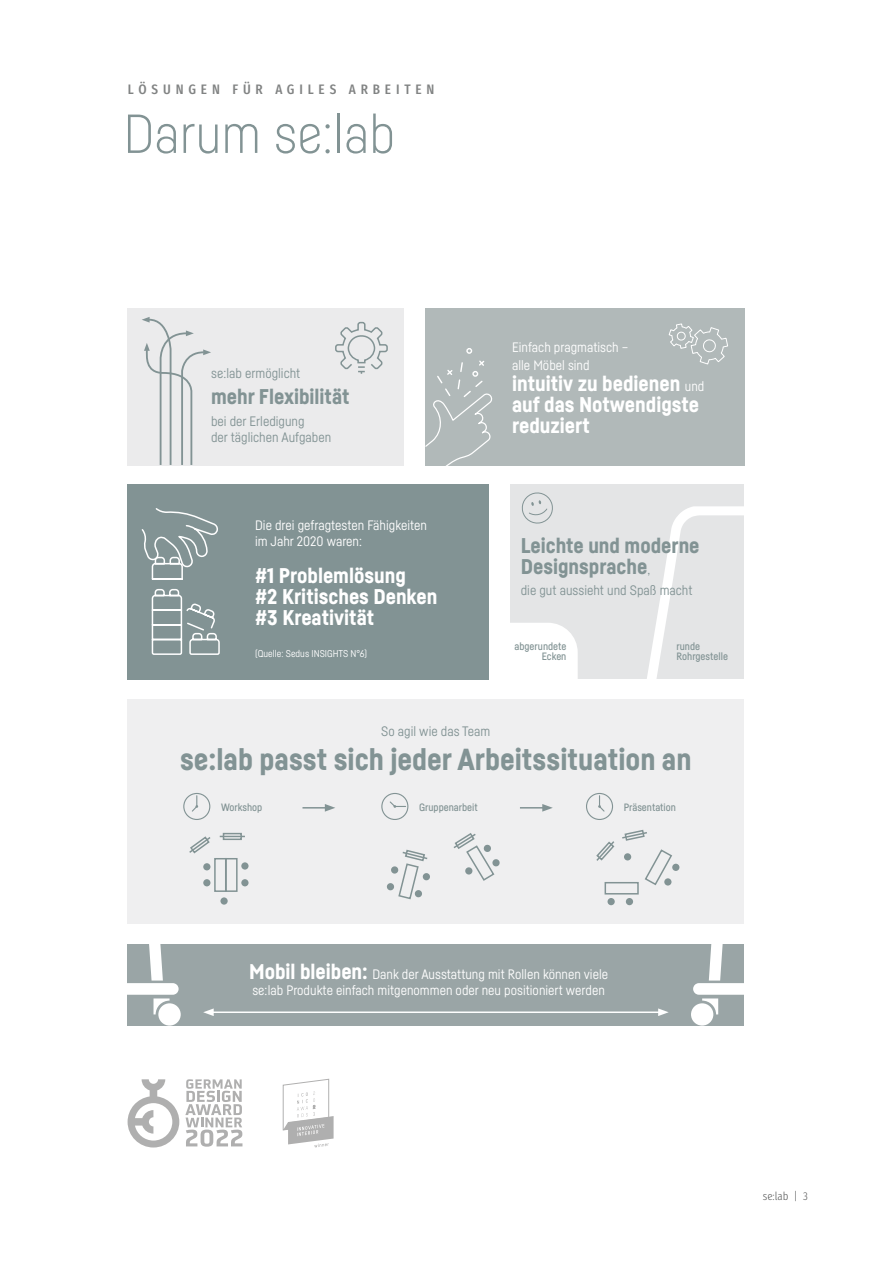
<style>
.page{position:relative;width:893px;height:1263px;background:#fff}
.page>*{position:absolute;margin:0;border:0;box-sizing:border-box;transform-origin:0 0}
.t1{font:300 54px "Sedus Sans";color:#829394}
.t2{font:900 30px "Sedus Sans";color:#829394}
.t3{font:900 21px/21px "Sedus Sans";color:#fff}
.t4{font:900 21px/21px "Sedus Sans";color:#829394}
.t5{font:13.5px/16.2px "Sedus Sans";color:#fff}
.t6{font:13.5px/16.2px "Sedus Sans";color:#829394}
.t7{font:700 13.5px "Sedus Text Condensed";letter-spacing:.36em;color:#818383}
.t8{font:300 11.25px "Sedus Text Condensed";color:#535454}
.t9{font:500 10.5px/10.5px "Sedus Sans";color:#829394;text-align:right}
.t10{font:9.75px "Sedus Sans";color:#fff}
.s1{font-weight:400;font-size:13.5px}
.s2{font-weight:900;font-size:21px}
</style>
<div class="page">
<div style="left:128px;top:484px;width:361px;height:195px;background:#829394"></div>
<div style="left:128px;top:944px;width:616px;height:81px;background:#9aa5a6"></div>
<div style="left:158px;top:1003px;width:23px;height:22px;background:#fff;border-radius:50%"></div>
<svg style="left:128px;top:944px;width:51px;height:70px"></svg>
<div style="left:425px;top:308px;width:319px;height:157px;background:#b1b9b9"></div>
<div style="left:510px;top:484px;width:234px;height:194px;background:#e4e5e6"></div>
<svg style="left:647px;top:506px;width:97px;height:172px"></svg>
<div style="left:128px;top:699px;width:616px;height:224px;background:#efeff0"></div>
<div style="left:128px;top:308px;width:276px;height:157px;background:#ebebec"></div>
<div style="left:691px;top:1003px;width:22px;height:22px;background:#fff;border-radius:50%"></div>
<svg style="left:693px;top:944px;width:51px;height:70px"></svg>
<svg style="left:142px;top:317px;width:69px;height:149px"></svg>
<svg style="left:335px;top:321px;width:53px;height:53px"></svg>
<svg style="left:151px;top:589px;width:69px;height:66px"></svg>
<svg style="left:141px;top:508px;width:77px;height:72px"></svg>
<svg style="left:521px;top:492px;width:32px;height:32px"></svg>
<div style="left:605px;top:882px;width:34px;height:12px;border:2px solid #829394"></div>
<svg style="left:596px;top:829px;width:77px;height:57px"></svg>
<div style="left:624px;top:853px;width:7px;height:7px;background:#829394;border-radius:50%"></div>
<div style="left:672px;top:864px;width:7px;height:7px;background:#829394;border-radius:50%"></div>
<div style="left:664px;top:878px;width:7px;height:7px;background:#829394;border-radius:50%"></div>
<div style="left:607px;top:898px;width:8px;height:7px;background:#829394;border-radius:50%"></div>
<div style="left:626px;top:898px;width:7px;height:7px;background:#829394;border-radius:50%"></div>
<div style="left:214px;top:858px;width:13px;height:34px;border:2px solid #829394"></div>
<div style="left:225px;top:858px;width:13px;height:34px;border:2px solid #829394"></div>
<div style="left:223px;top:833px;width:19px;height:7px;border:2px solid #829394"></div>
<svg style="left:220px;top:836px;width:25px;height:1px"></svg>
<svg style="left:189px;top:836px;width:22px;height:18px"></svg>
<div style="left:241px;top:862px;width:8px;height:7px;background:#829394;border-radius:50%"></div>
<div style="left:220px;top:897px;width:8px;height:8px;background:#829394;border-radius:50%"></div>
<div style="left:203px;top:863px;width:7px;height:7px;background:#829394;border-radius:50%"></div>
<div style="left:203px;top:879px;width:7px;height:7px;background:#829394;border-radius:50%"></div>
<div style="left:241px;top:879px;width:8px;height:7px;background:#829394;border-radius:50%"></div>
<svg style="left:386px;top:849px;width:44px;height:51px"></svg>
<svg style="left:453px;top:833px;width:47px;height:48px"></svg>
<svg style="left:302px;top:804px;width:33px;height:8px"></svg>
<svg style="left:520px;top:804px;width:33px;height:8px"></svg>
<div style="left:183px;top:793px;width:27px;height:27px;border:1px solid #829394;border-radius:50%"></div>
<svg style="left:192px;top:796px;width:6px;height:16px"></svg>
<div style="left:381px;top:793px;width:27px;height:27px;border:1px solid #829394;border-radius:50%"></div>
<svg style="left:389px;top:800px;width:17px;height:8px"></svg>
<div style="left:586px;top:793px;width:27px;height:27px;border:1px solid #829394;border-radius:50%"></div>
<svg style="left:598px;top:796px;width:7px;height:16px"></svg>
<svg style="left:668px;top:323px;width:60px;height:42px"></svg>
<div style="left:510px;top:623px;width:68px;height:55px;background:#fff"></div>
<svg style="left:185px;top:1079px;width:57px;height:68px"></svg>
<svg style="left:128px;top:1079px;width:51px;height:68px"></svg>
<svg style="left:283px;top:1079px;width:51px;height:68px"></svg>
<hr style="left:211px;top:1011px;width:449px;height:2px;background:#fff">
<svg style="left:203px;top:1008px;width:11px;height:8px"></svg>
<svg style="left:658px;top:1008px;width:11px;height:8px"></svg>
<svg style="left:425px;top:348px;width:69px;height:118px"></svg>
<p class="t7" style="left:128px;top:77px;width:308px">LÖSUNGEN FÜR AGILES ARBEITEN</p>
<h1 class="t1" style="left:123px;top:101px;width:273px">Darum se:lab</h1>
<p class="t6" style="left:211px;top:365px;width:91px">se:lab ermöglicht</p>
<h3 class="t4" style="left:211px;top:385px;width:140px">mehr Flexibilität</h3>
<p class="t6" style="left:211px;top:413px;width:122px">bei der Erledigung<br>der täglichen Aufgaben</p>
<p class="t5" style="left:255px;top:516px;width:173px">Die drei gefragtesten Fähigkeiten im Jahr 2020 waren:</p>
<h3 class="t3" style="left:255px;top:565px;width:184px">#1 Problemlösung<br>#2 Kritisches Denken #3 Kreativität</h3>
<p class="t10" style="left:255px;top:648px;width:114px">(Quelle: Sedus INSIGHTS N°6)</p>
<p class="t5" style="left:512px;top:338px;width:118px;line-height:18px">Einfach pragmatisch – alle Möbel sind</p>
<h3 class="t3" style="left:512px;top:372px;width:194px">intuitiv zu bedienen <span class="s1">und </span>auf das Notwendigste reduziert</h3>
<h3 class="t4" style="left:521px;top:534px;width:180px">Leichte und moderne<br>Designsprache<span class="s1">,</span></h3>
<p class="t6" style="left:521px;top:582px;width:173px">die gut aussieht und Spaß macht</p>
<p class="t9" style="left:514px;top:640px;width:53px">abgerundete<br>Ecken</p>
<p class="t9" style="left:676px;top:640px;width:53px;text-align:left">runde<br>Rohrgestelle</p>
<p class="t6" style="left:381px;top:722px;width:111px">So agil wie das Team</p>
<h2 class="t2" style="left:180px;top:741px;width:513px">se:lab passt sich jeder Arbeitssituation an</h2>
<p class="t9" style="left:221px;top:801px;width:43px">Workshop</p>
<p class="t9" style="left:419px;top:801px;width:60px">Gruppenarbeit</p>
<p class="t9" style="left:624px;top:801px;width:54px">Präsentation</p>
<p class="t5" style="left:249px;top:966px;width:360px"><span class="s2">Mobil bleiben:</span> Dank der Ausstattung mit Rollen können viele se:lab Produkte einfach mitgenommen oder neu positioniert werden</p>
<p class="t8" style="left:763px;top:1186px;width:47px">se:lab | 3</p>
</div>
